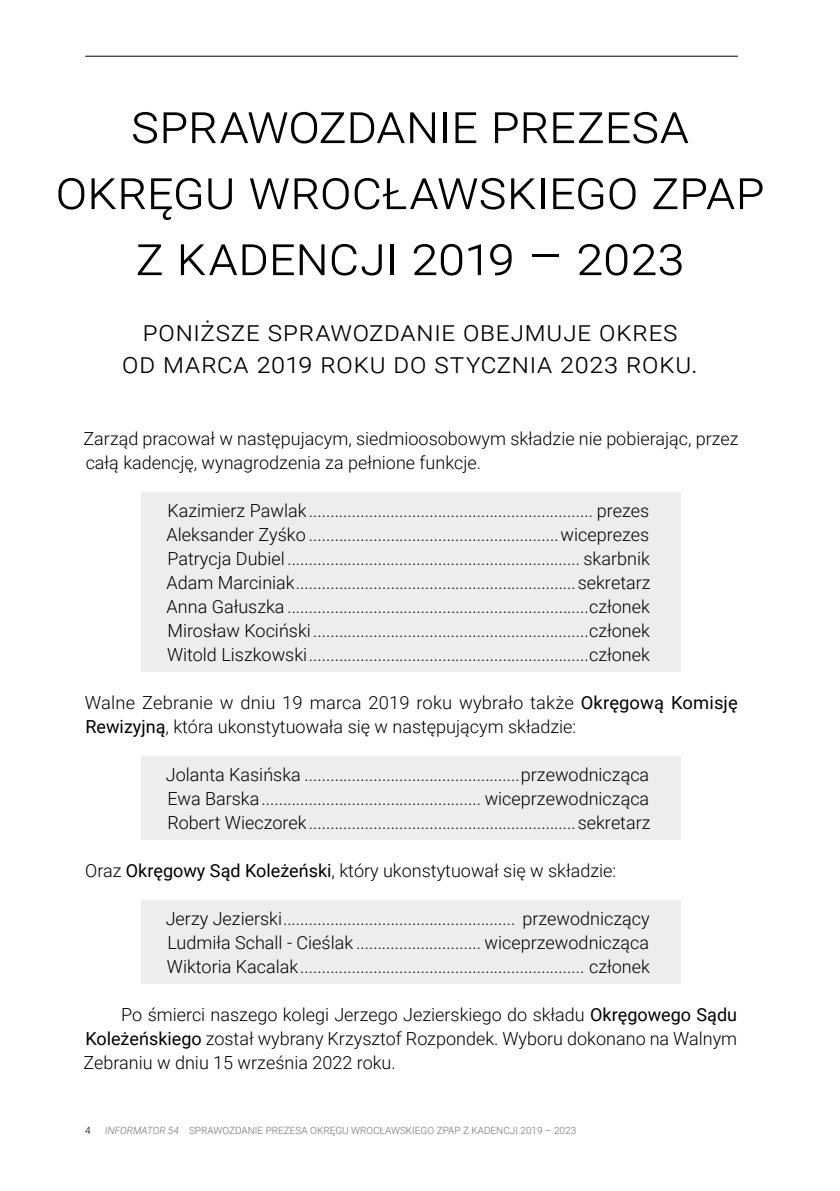
<style>
.page{position:relative;width:840px;height:1191px;background:#fff}
.page>*{position:absolute;margin:0;border:0;box-sizing:border-box;transform-origin:0 0}
.t1{font:300 54px/66px "Roboto";color:#000}
.t2{font:300 28px/32px "Roboto";color:#000}
.t3{font:300 18px/24px "Roboto";color:#000;text-align:justify}
.t4{font:300 10px "Roboto";color:#706f6f}
.t5{font:300 10px "Roboto";color:#000}
.s1{font-weight:400}
.s2{font-style:italic}
</style>
<div class="page">
<div style="left:142px;top:493px;width:538px;height:35px;background:#ededed"></div>
<div style="left:142px;top:517px;width:538px;height:35px;background:#ededed"></div>
<div style="left:142px;top:541px;width:538px;height:35px;background:#ededed"></div>
<div style="left:142px;top:565px;width:538px;height:35px;background:#ededed"></div>
<div style="left:142px;top:589px;width:538px;height:35px;background:#ededed"></div>
<div style="left:142px;top:613px;width:538px;height:35px;background:#ededed"></div>
<div style="left:142px;top:637px;width:538px;height:35px;background:#ededed"></div>
<div style="left:142px;top:757px;width:538px;height:35px;background:#ededed"></div>
<div style="left:142px;top:781px;width:538px;height:35px;background:#ededed"></div>
<div style="left:142px;top:805px;width:538px;height:35px;background:#ededed"></div>
<div style="left:142px;top:901px;width:538px;height:35px;background:#ededed"></div>
<div style="left:142px;top:925px;width:538px;height:35px;background:#ededed"></div>
<div style="left:142px;top:949px;width:538px;height:35px;background:#ededed"></div>
<hr style="left:85px;top:56px;width:652px;height:1px;background:#000">
<h1 class="t1" style="left:56px;top:89px;width:634px;text-indent:75px">SPRAWOZDANIE PREZESA<br>OKRĘGU</h1>
<h1 class="t1" style="left:136px;top:155px;width:630px;text-indent:113px">WROCŁAWSKIEGO ZPAP<br>Z KADENCJI 2019 – 2023</h1>
<h2 class="t2" style="left:143px;top:314px;width:31px">Poniższe</h2>
<h2 class="t2" style="left:267px;top:314px;width:101px">sp rawozdanie</h2>
<h2 class="t2" style="left:122px;top:314px;width:540px;text-indent:340px">obejmuje okres od marca 2019 roku do stycznia</h2>
<h2 class="t2" style="left:560px;top:346px;width:139px">2023 roku.</h2>
<p class="t3" style="left:83px;top:426px;width:656px">Zarząd pracował w następujacym, siedmioosobowym składzie nie pobierając, przez całą kadencję, wynagrodzenia za pełnione funkcje.</p>
<p class="t3" style="left:166px;top:498px;width:485px">Kazimierz Pawlak .................................................................. prezes Aleksander Zyśko ..........................................................wiceprezes Patrycja Dubiel .................................................................... skarbnik Adam Marciniak.................................................................sekretarz Anna Gałuszka ......................................................................członek Mirosław Kociński ................................................................członek Witold Liszkowski.................................................................członek</p>
<p class="t3" style="left:85px;top:690px;width:654px">Walne Zebranie w dniu 19 marca 2019 roku wybrało także <span class="s1">Okręgową Komisję<br>Rewizyjną</span>, która ukonstytuowała się w następującym składzie:</p>
<p class="t3" style="left:166px;top:762px;width:486px">Jolanta Kasińska ..................................................przewodnicząca Ewa Barska................................................... wiceprzewodnicząca Robert Wieczorek ..............................................................sekretarz</p>
<p class="t3" style="left:85px;top:858px;width:532px">Oraz <span class="s1">Okręgowy Sąd Koleżeński</span>, który ukonstytuował się w składzie:</p>
<p class="t3" style="left:166px;top:906px;width:485px">Jerzy Jezierski...................................................... przewodniczący Ludmiła Schall - Cieślak ............................. wiceprzewodnicząca Wiktoria Kacalak.................................................................. członek</p>
<p class="t3" style="left:83px;top:1002px;width:655px;text-indent:38px">Po śmierci naszego kolegi Jerzego Jezierskiego do składu <span class="s1">Okręgowego Sądu Koleżeńskiego</span> został wybrany Krzysztof Rozpondek. Wyboru dokonano na Walnym Zebraniu w dniu 15 września 2022 roku.</p>
<p class="t5" style="left:85px;top:1123px;width:7px">4</p>
<p class="t4" style="left:105px;top:1123px;width:472px"><span class="s2">INFORMATOR 54</span> SPRAWOZDANIE PREZESA OKRĘGU WROCŁAWSKIEGO ZPAP Z KADENCJI 2019 – 2023</p>
</div>
